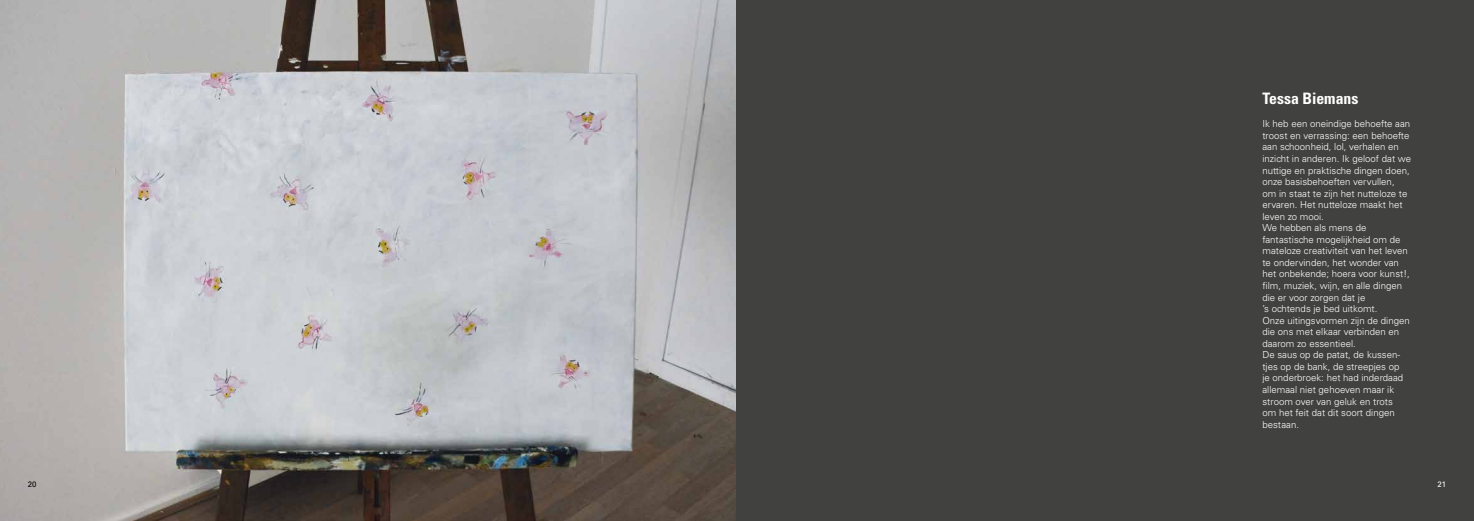
<style>
.page{position:relative;width:1474px;height:521px;background:#fff}
.page>*{position:absolute;margin:0;border:0;box-sizing:border-box;transform-origin:0 0}
.t1{font:700 condensed 15.75px "Univers LT Std";color:#fff}
.t2{font:300 9.62px/11.5px "Univers LT Std";color:#fff}
.t3{font:7.88px "Univers LT Std";color:#000}
.t4{font:7.88px "Univers LT Std";color:#fff}
</style>
<div class="page">
<img style="left:0;top:0;width:736px;height:521px">
<div style="left:736px;top:0;width:737px;height:521px;background:#414140"></div>
<h1 class="t1" style="left:1262px;top:89px;width:97px">Tessa Biemans</h1>
<p class="t2" style="left:1262px;top:118px;width:150px">Ik heb een oneindige behoefte aan troost en verrassing: een behoefte aan schoonheid, lol, verhalen en inzicht in anderen. Ik geloof dat we nuttige en praktische dingen doen, onze basisbehoeften vervullen,<br>om in staat te zijn het nutteloze te ervaren. Het nutteloze maakt het leven zo mooi.<br>We hebben als mens de fantastische mogelijkheid om de mateloze creativiteit van het leven te ondervinden, het wonder van het onbekende; hoera voor kunst!, film, muziek, wijn, en alle dingen die er voor zorgen dat je<br>’s ochtends je bed uitkomt.<br>Onze uitingsvormen zijn de dingen die ons met elkaar verbinden en daarom zo essentieel.<br>De saus op de patat, de kussen&shy;tjes op de bank, de streepjes op<br>je onderbroek: het had inderdaad allemaal niet gehoeven maar ik stroom over van geluk en trots<br>om het feit dat dit soort dingen bestaan.</p>
<p class="t3" style="left:28px;top:479px;width:10px">20</p>
<p class="t4" style="left:1437px;top:479px;width:10px">21</p>
</div>
